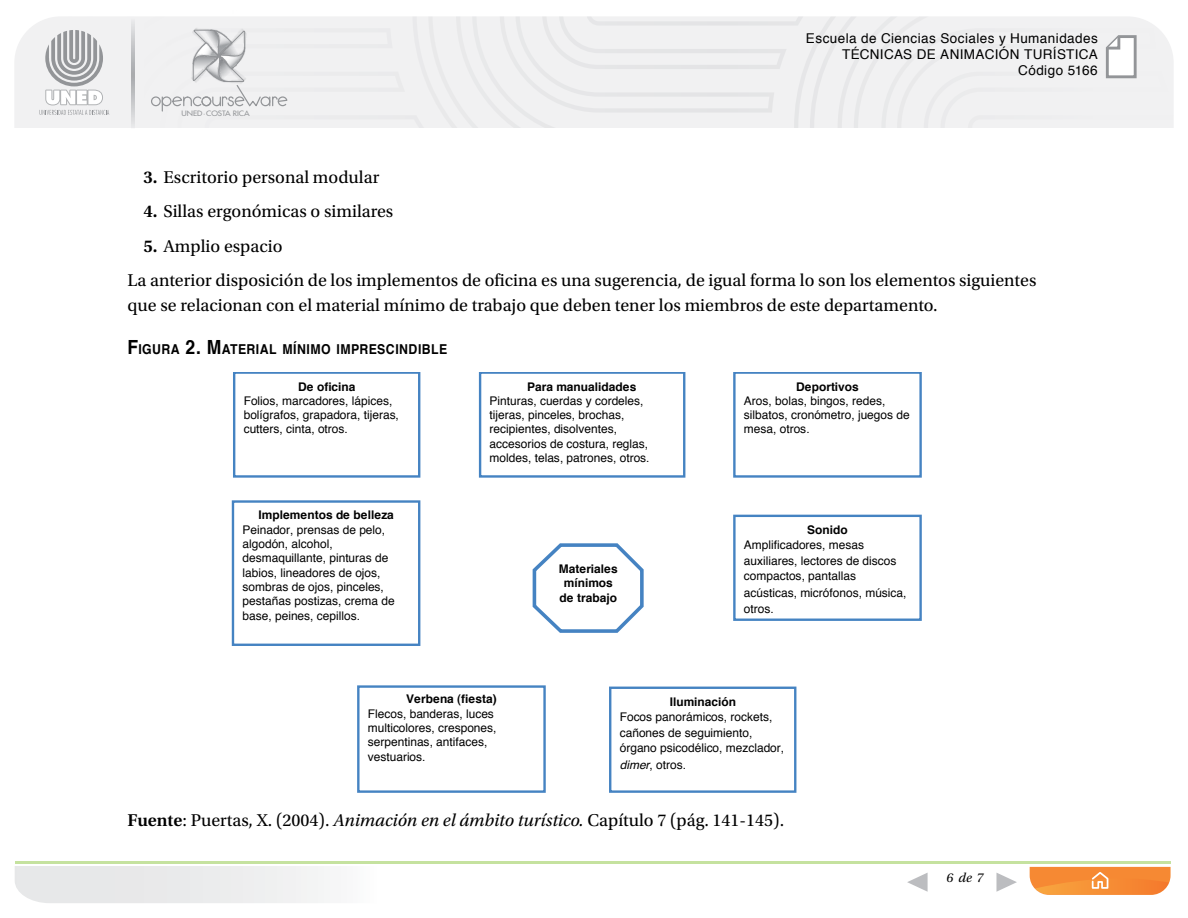
<style>
.page{position:relative;width:1188px;height:918px;background:#fff}
.page>*{position:absolute;margin:0;border:0;box-sizing:border-box;transform-origin:0 0}
.Texto_corrido{font:18px/25.2px "Utopia Std";color:#000}
.listas_numerada_nive{font:18px "Utopia Std";color:#000}
.Texto_corrido-2{font:700 13.65px "Helvetica";letter-spacing:.04em;color:#000;scale:.9 1}
.t1{font:13.5px/16.2px "Helvetica";letter-spacing:.03em;color:#000;text-align:right}
.t2{font:italic 13.5px "Utopia Std";color:#000}
.t3{font:12px/14.4px "Helvetica";color:#000}
.t4{font:700 12px/14.4px "Helvetica";color:#000;text-align:center}
.t5{font:500 7.2px "Futura Std";letter-spacing:-.005em;color:#939598;scale:1.1 1}
.s1{font-weight:600}
.s2{font-size:19.5px}
.s3{font-weight:700}
.s4{font-style:italic}
</style>
<div class="page">
<svg style="left:15px;top:866px;width:1156px;height:37px"></svg>
<svg style="left:996px;top:873px;width:21px;height:19px"></svg>
<svg style="left:907px;top:873px;width:21px;height:19px"></svg>
<svg style="left:535px;top:16px;width:275px;height:112px"></svg>
<div style="left:135px;top:16px;width:293px;height:112px;background:#f1f1f2"></div>
<svg style="left:428px;top:16px;width:107px;height:112px"></svg>
<svg style="left:1030px;top:867px;width:141px;height:28px;background:#f69342"></svg>
<svg style="left:810px;top:16px;width:364px;height:112px"></svg>
<svg style="left:15px;top:17px;width:117px;height:111px"></svg>
<hr style="left:15px;top:861px;width:1156px;height:3px;background:#8cc63f">
<div style="left:139px;top:16px;width:160px;height:112px;background:#f1f1f2"></div>
<div style="left:162px;top:96px;width:10px;height:10px;border:1px solid #939598;border-radius:50%"></div>
<svg style="left:162px;top:97px;width:1px;height:14px"></svg>
<div style="left:151px;top:96px;width:10px;height:10px;border:1px solid #939598;border-radius:50%"></div>
<div style="left:261px;top:96px;width:9px;height:10px;border:1px solid #939598;border-radius:50%"></div>
<svg style="left:269px;top:96px;width:19px;height:11px"></svg>
<svg style="left:172px;top:30px;width:90px;height:78px"></svg>
<svg style="left:132px;top:17px;width:3px;height:111px"></svg>
<svg style="left:532px;top:543px;width:112px;height:90px"></svg>
<svg style="left:233px;top:373px;width:187px;height:105px"></svg>
<div style="left:609px;top:687px;width:187px;height:106px;border:2px solid #4583c2"></div>
<div style="left:357px;top:685px;width:189px;height:108px;border:2px solid #4583c2"></div>
<div style="left:733px;top:515px;width:189px;height:106px;border:2px solid #4583c2"></div>
<div style="left:232px;top:500px;width:188px;height:146px;border:2px solid #4583c2"></div>
<svg style="left:479px;top:373px;width:206px;height:105px"></svg>
<svg style="left:733px;top:373px;width:189px;height:105px"></svg>
<p class="t5" style="left:182px;top:109px;width:63px">UNED·COSTA RICA</p>
<p class="t1" style="left:806px;top:30px;width:293px">Escuela de Ciencias Sociales y Humanidades<br>TÉCNICAS DE ANIMACIÓN TURÍSTICA<br>Código 5166</p>
<p class="listas_numerada_nive" style="left:144px;top:168px;width:237px"><span class="s1">3.</span> Escritorio personal modular</p>
<p class="listas_numerada_nive" style="left:144px;top:202px;width:251px"><span class="s1">4.</span> Sillas ergonómicas o similares</p>
<p class="listas_numerada_nive" style="left:144px;top:236px;width:141px"><span class="s1">5.</span> Amplio espacio</p>
<p class="Texto_corrido" style="left:128px;top:268px;width:910px">La anterior disposición de los implementos de oficina es una sugerencia, de igual forma lo son los elementos siguientes que se relacionan con el material mínimo de trabajo que deben tener los miembros de este departamento.</p>
<p class="Texto_corrido-2" style="left:128px;top:338px;width:357px"><span class="s2">F</span>IGURA <span class="s2">2. M</span>ATERIAL MÍNIMO IMPRESCINDIBLE</p>
<p class="t3" style="left:244px;top:380px;width:157px;text-indent:54px"><span class="s3">De oficina<br></span>Folios, marcadores, lápices, bolígrafos, grapadora, tijeras, cutters, cinta, otros.</p>
<p class="t3" style="left:243px;top:509px;width:154px;text-indent:16px"><span class="s3">Implementos de belleza<br></span>Peinador, prensas de pelo, algodón, alcohol, desmaquillante, pinturas de labios, lineadores de ojos, sombras de ojos, pinceles, pestañas postizas, crema de base, peines, cepillos.</p>
<p class="t3" style="left:490px;top:380px;width:161px;text-indent:38px"><span class="s3">Para manualidades<br></span>Pinturas, cuerdas y cordeles, tijeras, pinceles, brochas, recipientes, disolventes, accesorios de costura, reglas, moldes, telas, patrones, otros.</p>
<p class="t3" style="left:744px;top:380px;width:167px;text-indent:52px"><span class="s3">Deportivos<br></span>Aros, bolas, bingos, redes, silbatos, cronómetro, juegos de mesa, otros.</p>
<p class="t4" style="left:559px;top:563px;width:61px">Materiales mínimos de trabajo</p>
<p class="t3" style="left:744px;top:523px;width:154px;line-height:15.5px;text-indent:63px"><span class="s3">Sonido<br></span>Amplificadores, mesas auxiliares, lectores de discos compactos, pantallas</p>
<p class="t3" style="left:744px;top:586px;width:164px;line-height:15.5px">acústicas, micrófonos, música, otros.</p>
<p class="t3" style="left:368px;top:693px;width:130px;text-indent:38px"><span class="s3">Verbena (fiesta)<br></span>Flecos, banderas, luces multicolores, crespones, serpentinas, antifaces, vestuarios.</p>
<p class="t3" style="left:620px;top:695px;width:166px;line-height:15.5px;text-indent:50px"><span class="s3">Iluminación<br></span>Focos panorámicos, rockets, cañones de seguimiento, órgano psicodélico, mezclador,</p>
<p class="t3" style="left:620px;top:759px;width:68px"><span class="s4">dimer</span>, otros.</p>
<p class="Texto_corrido" style="left:128px;top:808px;width:658px"><span class="s1">Fuente</span>: Puertas, X. (2004). <span class="s4">Animación en el ámbito turístico.</span> Capítulo 7 (pág. 141-145).</p>
<p class="t2" style="left:947px;top:871px;width:38px">6de7</p>
</div>
